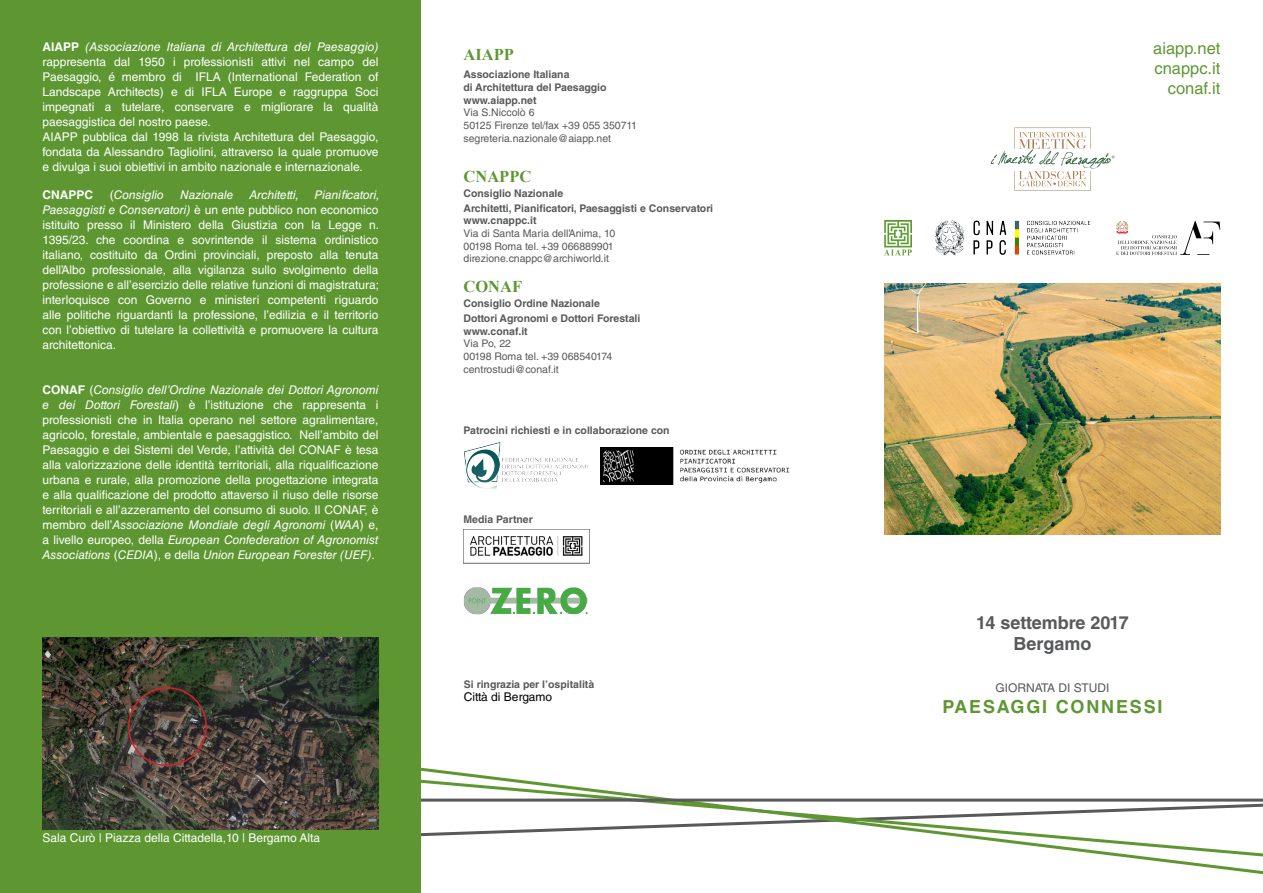
<style>
.page{position:relative;width:1263px;height:893px;background:#fff}
.page>*{position:absolute;margin:0;border:0;box-sizing:border-box;transform-origin:0 0}
.t1{font:700 18px/21px "Helvetica LT Std";color:#58595b;text-align:center}
.t2{font:700 18px "Helvetica LT Std";letter-spacing:.1em;color:#5e9732}
.t3{font:16.5px/19.8px "Helvetica LT Std";color:#5e9732;text-align:right}
.t4{font:700 16.5px "Times New Roman";color:#5e9732}
.t5{font:12px/15px "Helvetica LT Std";color:#fff}
.t6{font:italic 12px "Helvetica LT Std";color:#fff}
.t7{font:12px "Helvetica LT Std";color:#58595b}
.t8{font:12px "Helvetica LT Std";color:#000}
.t9{font:700 12px "Helvetica LT Std";color:#fff}
.t10{font:700 10.5px/12.6px "Helvetica LT Std";color:#58595b}
.t11{font:10.5px/12.6px "Helvetica LT Std";color:#58595b}
.s1{font-weight:700}
.s2{font-style:italic}
.s3{font-style:normal}
</style>
<div class="page">
<img style="left:884px;top:220px;width:27px;height:35px">
<img style="left:884px;top:284px;width:336px;height:251px">
<svg style="left:421px;top:767px;width:842px;height:108px"></svg>
<hr style="left:235px;top:799px;width:1028px;height:3px;background:#58595b">
<div style="left:0;top:0;width:421px;height:893px;background:#5e9732"></div>
<img style="left:43px;top:638px;width:335px;height:192px">
<div style="left:128px;top:687px;width:79px;height:79px;border:2px solid #d2232a;border-radius:50%"></div>
<img style="left:463px;top:529px;width:127px;height:34px">
<img style="left:463px;top:587px;width:125px;height:28px">
<img style="left:464px;top:442px;width:124px;height:47px">
<img style="left:935px;top:220px;width:156px;height:35px">
<svg style="left:1116px;top:221px;width:104px;height:34px"></svg>
<svg style="left:991px;top:128px;width:123px;height:63px"></svg>
<img style="left:600px;top:447px;width:190px;height:37px">
<p class="t5" style="left:43px;top:40px;width:337px"><span class="s1">AIAPP</span> <span class="s2">(Associazione Italiana di Architettura del Paesaggio) </span>rappresenta dal 1950 i professionisti attivi nel campo del Paesaggio, é membro di IFLA (International Federation of Landscape Architects) e di IFLA Europe e raggruppa Soci impegnati a tutelare, conservare e migliorare la qualità paesaggistica del nostro paese.<br>AIAPP pubblica dal 1998 la rivista Architettura del Paesaggio, fondata da Alessandro Tagliolini, attraverso la quale promuove e divulga i suoi obiettivi in ambito nazionale e internazionale.</p>
<p class="t9" style="left:43px;top:188px;width:52px">CNAPPC</p>
<p class="t6" style="left:110px;top:188px;width:55px"><span class="s3">(</span>Consiglio</p>
<p class="t6" style="left:180px;top:188px;width:55px">Nazionale</p>
<p class="t6" style="left:250px;top:188px;width:51px">Architetti,</p>
<p class="t5" style="left:43px;top:188px;width:339px;text-indent:272px"><span class="s2">Pianificatori, Paesaggisti e Conservatori)</span> è un ente pubblico non economico istituito presso il Ministero della Giustizia con la Legge n.<br>1395/23. che coordina e sovrintende il sistema ordinistico italiano, costituito da Ordini provinciali, preposto alla tenuta dell’Albo professionale, alla vigilanza sullo svolgimento della professione e all’esercizio delle relative funzioni di magistratura; interloquisce con Governo e ministeri competenti riguardo alle politiche riguardanti la professione, l’edilizia e il territorio con l’obiettivo di tutelare la collettività e promuovere la cultura architettonica.</p>
<p class="t5" style="left:43px;top:383px;width:337px;text-align:justify"><span class="s1">CONAF</span> (<span class="s2">Consiglio dell’Ordine Nazionale dei Dottori Agronomi e dei Dottori Forestali</span>) è l’istituzione che rappresenta i professionisti che in Italia operano nel settore agralimentare, agricolo, forestale, ambientale e paesaggistico. Nell’ambito del Paesaggio e dei Sistemi del Verde, l’attività del CONAF è tesa alla valorizzazione delle identità territoriali, alla riqualificazione urbana e rurale, alla promozione della progettazione integrata e alla qualificazione del prodotto attaverso il riuso delle risorse territoriali e all’azzeramento del consumo di suolo. Il CONAF, è membro dell’<span class="s2">Associazione Mondiale degli Agronomi</span> (<span class="s2">WAA</span>) e, a livello europeo, della <span class="s2">European Confederation of Agronomist Associations</span> (<span class="s2">CEDIA</span>), e della <span class="s2">Union European Forester (UEF)</span>.</p>
<p class="t5" style="left:43px;top:830px;width:279px">Sala Curò | Piazza della Cittadella,10 | Bergamo Alta</p>
<h2 class="t4" style="left:463px;top:43px;width:52px">AIAPP</h2>
<p class="t10" style="left:463px;top:68px;width:144px">Associazione Italiana<br>di Architettura del Paesaggio www.aiapp.net</p>
<p class="t11" style="left:463px;top:106px;width:175px">Via S.Niccolò 6<br>50125 Firenze tel/fax +39 055 350711 segreteria.nazionale@aiapp.net</p>
<h2 class="t4" style="left:463px;top:164px;width:69px">CNAPPC</h2>
<p class="t10" style="left:463px;top:185px;width:251px;line-height:15px">Consiglio Nazionale<br>Architetti, Pianificatori, Paesaggisti e Conservatori</p>
<p class="t10" style="left:463px;top:214px;width:75px">www.cnappc.it</p>
<p class="t11" style="left:463px;top:227px;width:153px">Via di Santa Maria dell’Anima, 10<br>00198 Roma tel. +39 066889901 direzione.cnappc@archiworld.it</p>
<h2 class="t4" style="left:463px;top:275px;width:60px">CONAF</h2>
<p class="t10" style="left:463px;top:296px;width:178px;line-height:15px">Consiglio Ordine Nazionale<br>Dottori Agronomi e Dottori Forestali</p>
<p class="t10" style="left:463px;top:325px;width:66px">www.conaf.it</p>
<p class="t11" style="left:463px;top:337px;width:150px">Via Po, 22<br>00198 Roma tel. +39 068540174 centrostudi@conaf.it</p>
<p class="t10" style="left:463px;top:424px;width:208px">Patrocini richiesti e in collaborazione con</p>
<p class="t10" style="left:463px;top:512px;width:71px">Media Partner</p>
<p class="t10" style="left:464px;top:678px;width:132px">Si ringrazia per l’ospitalità</p>
<p class="t8" style="left:464px;top:690px;width:90px">Città di Bergamo</p>
<h2 class="t3" style="left:1153px;top:39px;width:69px">aiapp.net cnappc.it conaf.it</h2>
<h1 class="t1" style="left:976px;top:612px;width:154px">14 settembre 2017<br>Bergamo</h1>
<p class="t7" style="left:995px;top:681px;width:116px">GIORNATA DI STUDI</p>
<h1 class="t2" style="left:942px;top:696px;width:221px">PAESAGGI CONNESSI</h1>
</div>
